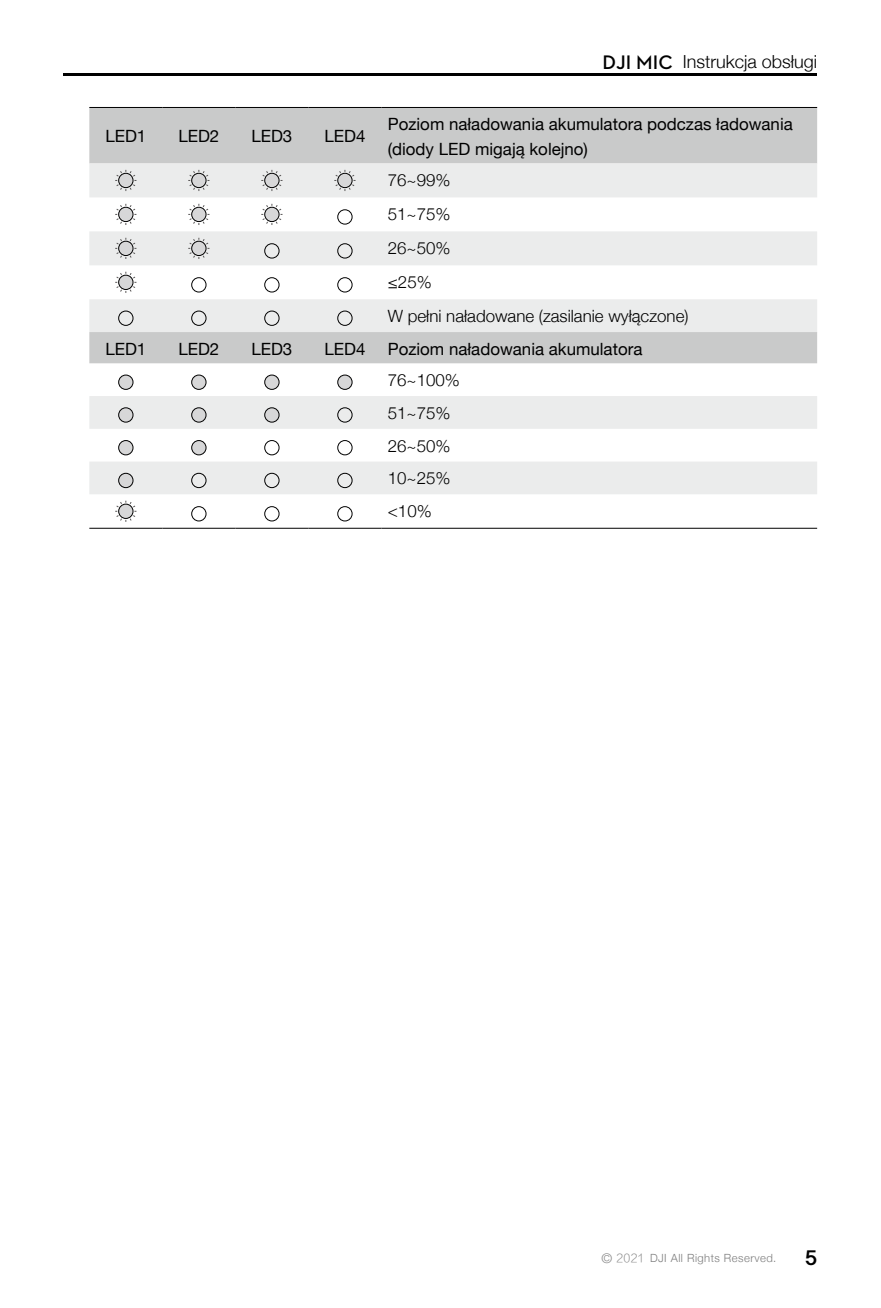
<style>
.page{position:relative;width:881px;height:1308px;background:#fff}
.page>*{position:absolute;margin:0;border:0;box-sizing:border-box;transform-origin:0 0}
.t1{font:300 18px "Helvetica Neue";color:#000}
.t2{font:700 18px "Gujarati Sangam MN";color:#000}
.t3{font:16.88px/24.8px "Helvetica Neue";color:#000}
.t4{font:300 16.88px/34px "Helvetica Neue";color:#000}
.t5{font:300 11.25px "Helvetica Neue";letter-spacing:.04em;color:#7d7d7d}
.s1{font-family:"Dji";font-weight:600;font-size:20.03px}
.s2{font-size:13.5px;color:#898989}
.s3{font-family:"FZLTXHJW GB1 0";font-weight:400;color:#898989}
</style>
<div class="page">
<hr style="left:64px;top:74px;width:752px;height:2px;background:#000">
<div style="left:89px;top:108px;width:727px;height:55px;background:#c9caca"></div>
<svg style="left:89px;top:163px;width:727px;height:331px;fill:#ebecec"></svg>
<hr style="left:89px;top:107px;width:73px;height:1px;background:#000">
<hr style="left:162px;top:107px;width:73px;height:1px;background:#000">
<hr style="left:235px;top:107px;width:73px;height:1px;background:#000">
<hr style="left:308px;top:107px;width:73px;height:1px;background:#000">
<hr style="left:381px;top:107px;width:435px;height:1px;background:#000">
<hr style="left:89px;top:528px;width:73px;height:1px;background:#000">
<hr style="left:162px;top:528px;width:73px;height:1px;background:#000">
<hr style="left:235px;top:528px;width:73px;height:1px;background:#000">
<hr style="left:308px;top:528px;width:73px;height:1px;background:#000">
<hr style="left:381px;top:528px;width:435px;height:1px;background:#000">
<svg style="left:114px;top:169px;width:23px;height:23px"></svg>
<div style="left:119px;top:173px;width:14px;height:15px;background:#d7d7d8;border-radius:50%"></div>
<div style="left:118px;top:173px;width:15px;height:15px;border:1px solid #000;border-radius:50%"></div>
<svg style="left:187px;top:169px;width:23px;height:23px"></svg>
<div style="left:192px;top:173px;width:14px;height:15px;background:#d7d7d8;border-radius:50%"></div>
<div style="left:191px;top:173px;width:15px;height:15px;border:1px solid #000;border-radius:50%"></div>
<svg style="left:260px;top:169px;width:23px;height:23px"></svg>
<div style="left:264px;top:173px;width:15px;height:15px;background:#d7d7d8;border-radius:50%"></div>
<div style="left:264px;top:173px;width:15px;height:15px;border:1px solid #000;border-radius:50%"></div>
<svg style="left:333px;top:169px;width:23px;height:23px"></svg>
<div style="left:337px;top:173px;width:15px;height:15px;background:#d7d7d8;border-radius:50%"></div>
<div style="left:337px;top:173px;width:15px;height:15px;border:1px solid #000;border-radius:50%"></div>
<svg style="left:114px;top:203px;width:23px;height:23px"></svg>
<div style="left:119px;top:207px;width:14px;height:14px;background:#d7d7d8;border-radius:50%"></div>
<div style="left:118px;top:207px;width:15px;height:15px;border:1px solid #000;border-radius:50%"></div>
<svg style="left:187px;top:203px;width:23px;height:23px"></svg>
<div style="left:192px;top:207px;width:14px;height:14px;background:#d7d7d8;border-radius:50%"></div>
<div style="left:191px;top:207px;width:15px;height:15px;border:1px solid #000;border-radius:50%"></div>
<svg style="left:260px;top:203px;width:23px;height:23px"></svg>
<div style="left:264px;top:207px;width:15px;height:14px;background:#d7d7d8;border-radius:50%"></div>
<div style="left:264px;top:207px;width:15px;height:15px;border:1px solid #000;border-radius:50%"></div>
<div style="left:337px;top:209px;width:15px;height:15px;border:1px solid #000;border-radius:50%"></div>
<svg style="left:114px;top:237px;width:23px;height:23px"></svg>
<div style="left:119px;top:241px;width:14px;height:14px;background:#d7d7d8;border-radius:50%"></div>
<div style="left:118px;top:241px;width:15px;height:15px;border:1px solid #000;border-radius:50%"></div>
<svg style="left:187px;top:237px;width:23px;height:23px"></svg>
<div style="left:192px;top:241px;width:14px;height:14px;background:#d7d7d8;border-radius:50%"></div>
<div style="left:191px;top:241px;width:15px;height:15px;border:1px solid #000;border-radius:50%"></div>
<div style="left:264px;top:243px;width:15px;height:15px;border:1px solid #000;border-radius:50%"></div>
<div style="left:337px;top:243px;width:15px;height:15px;border:1px solid #000;border-radius:50%"></div>
<svg style="left:114px;top:271px;width:23px;height:22px"></svg>
<div style="left:119px;top:275px;width:14px;height:14px;background:#d7d7d8;border-radius:50%"></div>
<div style="left:118px;top:275px;width:15px;height:15px;border:1px solid #000;border-radius:50%"></div>
<div style="left:191px;top:277px;width:15px;height:15px;border:1px solid #000;border-radius:50%"></div>
<div style="left:264px;top:277px;width:15px;height:15px;border:1px solid #000;border-radius:50%"></div>
<div style="left:337px;top:277px;width:15px;height:15px;border:1px solid #000;border-radius:50%"></div>
<div style="left:118px;top:311px;width:15px;height:15px;border:1px solid #000;border-radius:50%"></div>
<div style="left:191px;top:311px;width:15px;height:15px;border:1px solid #000;border-radius:50%"></div>
<div style="left:264px;top:311px;width:15px;height:15px;border:1px solid #000;border-radius:50%"></div>
<div style="left:337px;top:311px;width:15px;height:15px;border:1px solid #000;border-radius:50%"></div>
<div style="left:119px;top:375px;width:14px;height:14px;background:#d7d7d8;border-radius:50%"></div>
<div style="left:118px;top:375px;width:15px;height:15px;border:1px solid #000;border-radius:50%"></div>
<div style="left:192px;top:375px;width:14px;height:14px;background:#d7d7d8;border-radius:50%"></div>
<div style="left:191px;top:375px;width:15px;height:15px;border:1px solid #000;border-radius:50%"></div>
<div style="left:264px;top:375px;width:15px;height:14px;background:#d7d7d8;border-radius:50%"></div>
<div style="left:264px;top:375px;width:15px;height:15px;border:1px solid #000;border-radius:50%"></div>
<div style="left:337px;top:375px;width:15px;height:14px;background:#d7d7d8;border-radius:50%"></div>
<div style="left:337px;top:375px;width:15px;height:15px;border:1px solid #000;border-radius:50%"></div>
<div style="left:119px;top:408px;width:14px;height:14px;background:#d7d7d8;border-radius:50%"></div>
<div style="left:118px;top:407px;width:15px;height:15px;border:1px solid #000;border-radius:50%"></div>
<div style="left:192px;top:408px;width:14px;height:14px;background:#d7d7d8;border-radius:50%"></div>
<div style="left:191px;top:407px;width:15px;height:15px;border:1px solid #000;border-radius:50%"></div>
<div style="left:264px;top:408px;width:15px;height:14px;background:#d7d7d8;border-radius:50%"></div>
<div style="left:264px;top:407px;width:15px;height:15px;border:1px solid #000;border-radius:50%"></div>
<div style="left:337px;top:407px;width:15px;height:15px;border:1px solid #000;border-radius:50%"></div>
<div style="left:119px;top:440px;width:14px;height:15px;background:#d7d7d8;border-radius:50%"></div>
<div style="left:118px;top:440px;width:15px;height:15px;border:1px solid #000;border-radius:50%"></div>
<div style="left:192px;top:440px;width:14px;height:15px;background:#d7d7d8;border-radius:50%"></div>
<div style="left:191px;top:440px;width:15px;height:15px;border:1px solid #000;border-radius:50%"></div>
<div style="left:264px;top:440px;width:15px;height:15px;border:1px solid #000;border-radius:50%"></div>
<div style="left:337px;top:440px;width:15px;height:15px;border:1px solid #000;border-radius:50%"></div>
<div style="left:119px;top:473px;width:14px;height:14px;background:#d7d7d8;border-radius:50%"></div>
<div style="left:118px;top:473px;width:15px;height:15px;border:1px solid #000;border-radius:50%"></div>
<div style="left:191px;top:473px;width:15px;height:15px;border:1px solid #000;border-radius:50%"></div>
<div style="left:264px;top:473px;width:15px;height:15px;border:1px solid #000;border-radius:50%"></div>
<div style="left:337px;top:473px;width:15px;height:15px;border:1px solid #000;border-radius:50%"></div>
<svg style="left:115px;top:500px;width:22px;height:22px"></svg>
<div style="left:119px;top:504px;width:14px;height:14px;background:#d7d7d8;border-radius:50%"></div>
<div style="left:118px;top:504px;width:15px;height:15px;border:1px solid #000;border-radius:50%"></div>
<div style="left:191px;top:506px;width:15px;height:15px;border:1px solid #000;border-radius:50%"></div>
<div style="left:264px;top:506px;width:15px;height:15px;border:1px solid #000;border-radius:50%"></div>
<div style="left:337px;top:506px;width:15px;height:15px;border:1px solid #000;border-radius:50%"></div>
<p class="t3" style="left:105px;top:125px;width:42px">LED1</p>
<p class="t3" style="left:178px;top:125px;width:42px">LED2</p>
<p class="t3" style="left:251px;top:125px;width:42px">LED3</p>
<p class="t3" style="left:324px;top:125px;width:42px">LED4</p>
<p class="t1" style="left:602px;top:47px;width:216px"><span class="s1">DJI MIC</span> Instrukcja obsługi</p>
<p class="t3" style="left:387px;top:112px;width:406px">Poziom naładowania akumulatora podczas ładowania (diody LED migają kolejno)</p>
<p class="t4" style="left:387px;top:162px;width:302px">76~99%<br>51~75%<br>26~50%<br>≤25%<br>W pełni naładowane (zasilanie wyłączone)</p>
<p class="t3" style="left:105px;top:337px;width:42px">LED1</p>
<p class="t3" style="left:178px;top:337px;width:42px">LED2</p>
<p class="t3" style="left:251px;top:337px;width:42px">LED3</p>
<p class="t3" style="left:324px;top:337px;width:42px">LED4</p>
<p class="t3" style="left:387px;top:337px;width:256px">Poziom naładowania akumulatora</p>
<p class="t4" style="left:387px;top:362px;width:74px;line-height:32.6px">76~100%<br>51~75%<br>26~50%<br>10~25% &lt;10%</p>
<p class="t5" style="left:601px;top:1248px;width:176px"><span class="s2">©</span> <span class="s3">2021</span> DJI All Rights Reserved.</p>
<p class="t2" style="left:804px;top:1248px;width:14px">5</p>
</div>
